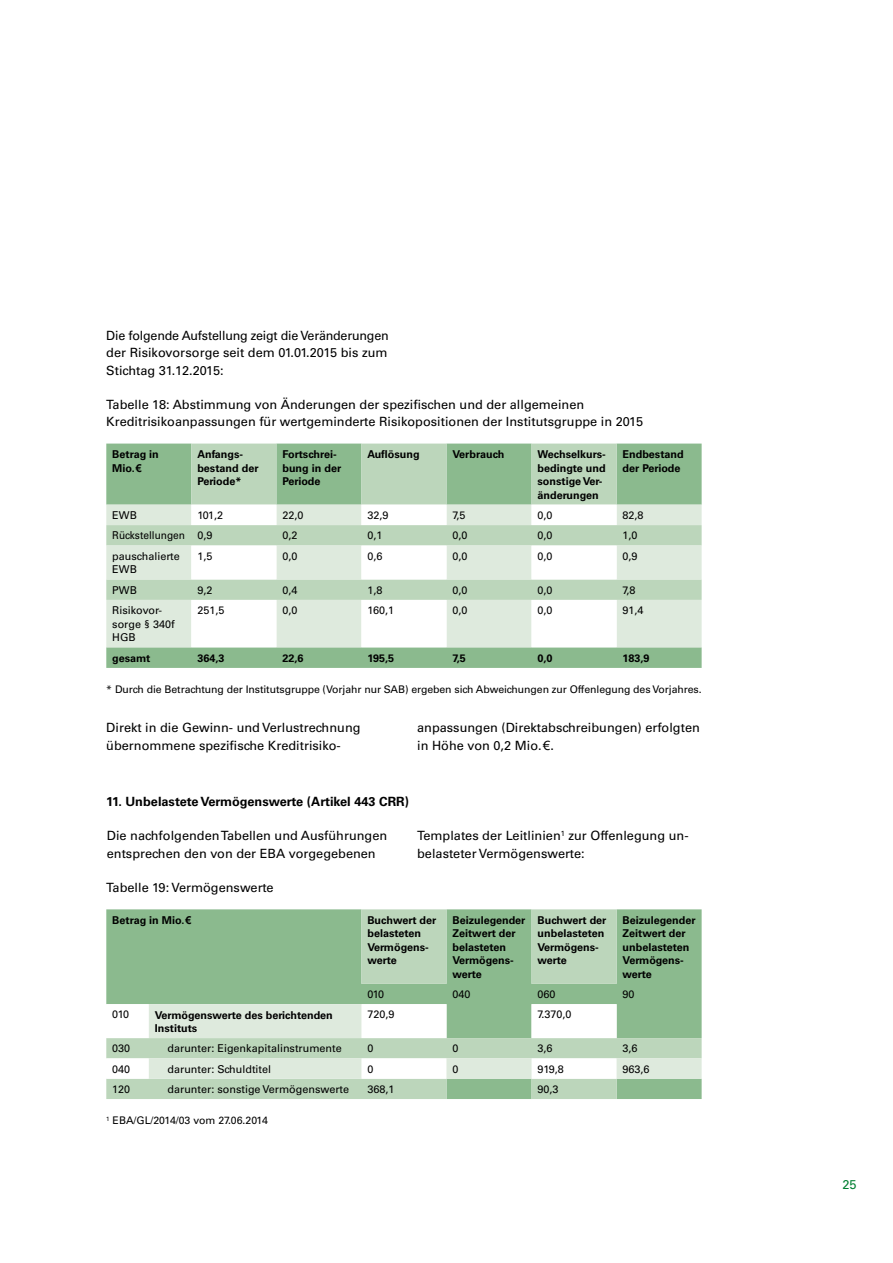
<style>
.page{position:relative;width:893px;height:1263px;background:#fff}
.page>*{position:absolute;margin:0;border:0;box-sizing:border-box;transform-origin:0 0}
.t1{font:12.75px/17.2px "Univers";color:#000}
.t2{font:700 12.75px "Univers";color:#000}
.t3{font:12.75px "Univers";color:#007f31}
.t4{font:700 10.8px/13.5px "Univers";color:#000}
.t5{font:10.8px/13.5px "Univers";color:#000}
.t6{font:10.8px "Univers";color:#000;scale:.94 1}
.t7{font:10.5px "Univers";letter-spacing:-.005em;color:#000}
.s1{font-family:"Arial"}
</style>
<div class="page">
<div style="left:106px;top:647px;width:596px;height:21px;background:#8bba8e"></div>
<svg style="left:106px;top:444px;width:596px;height:61px;background:#a1c6a2"></svg>
<svg style="left:106px;top:505px;width:596px;height:142px;background:#d4e4d3"></svg>
<svg style="left:191px;top:505px;width:426px;height:142px"></svg>
<svg style="left:106px;top:909px;width:596px;height:190px;background:#9ac39c"></svg>
<svg style="left:106px;top:1004px;width:596px;height:75px"></svg>
<p class="t1" style="left:106px;top:327px;width:284px;text-align:justify">Die folgende Aufstellung zeigt die Veränderungen der Risikovorsorge seit dem 01.01.2015 bis zum Stichtag 31.12.2015:</p>
<p class="t1" style="left:106px;top:396px;width:538px">Tabelle 18: Abstimmung von Änderungen der spezifischen und der allgemeinen<br>Kreditrisikoanpassungen für wertgeminderte Risikopositionen der Institutsgruppe in 2015</p>
<p class="t4" style="left:112px;top:447px;width:48px">Betrag in<br>Mio.<span class="s1">€</span></p>
<p class="t4" style="left:197px;top:447px;width:63px">Anfangs&shy;bestand der<br>Periode*</p>
<p class="t4" style="left:282px;top:447px;width:60px">Fortschrei&shy;bung in der<br>Periode</p>
<p class="t4" style="left:367px;top:447px;width:54px">Auflösung</p>
<p class="t4" style="left:452px;top:447px;width:53px">Verbrauch</p>
<p class="t4" style="left:537px;top:447px;width:70px">Wechselkurs&shy;bedingte und sonstige Ver&shy;änderungen</p>
<p class="t4" style="left:623px;top:447px;width:63px">Endbestand der Periode</p>
<p class="t5" style="left:112px;top:508px;width:26px">EWB</p>
<p class="t5" style="left:197px;top:508px;width:27px">101,2</p>
<p class="t5" style="left:282px;top:508px;width:23px">22,0</p>
<p class="t5" style="left:367px;top:508px;width:23px">32,9</p>
<p class="t5" style="left:452px;top:508px;width:14px">7,5</p>
<p class="t5" style="left:537px;top:508px;width:17px">0,0</p>
<p class="t5" style="left:623px;top:508px;width:23px">82,8</p>
<p class="t6" style="left:112px;top:529px;width:108px">Rückstellungen 0,9</p>
<p class="t5" style="left:282px;top:529px;width:17px">0,2</p>
<p class="t5" style="left:367px;top:529px;width:17px">0,1</p>
<p class="t5" style="left:452px;top:529px;width:17px">0,0</p>
<p class="t5" style="left:537px;top:529px;width:17px">0,0</p>
<p class="t5" style="left:623px;top:529px;width:17px">1,0</p>
<p class="t5" style="left:112px;top:549px;width:69px">pauschalierte<br>EWB</p>
<p class="t5" style="left:197px;top:549px;width:17px">1,5</p>
<p class="t5" style="left:282px;top:549px;width:17px">0,0</p>
<p class="t5" style="left:367px;top:549px;width:17px">0,6</p>
<p class="t5" style="left:452px;top:549px;width:17px">0,0</p>
<p class="t5" style="left:537px;top:549px;width:17px">0,0</p>
<p class="t5" style="left:623px;top:549px;width:17px">0,9</p>
<p class="t5" style="left:112px;top:583px;width:26px">PWB</p>
<p class="t5" style="left:197px;top:583px;width:17px">9,2</p>
<p class="t5" style="left:282px;top:583px;width:17px">0,4</p>
<p class="t5" style="left:367px;top:583px;width:17px">1,8</p>
<p class="t5" style="left:452px;top:583px;width:17px">0,0</p>
<p class="t5" style="left:537px;top:583px;width:17px">0,0</p>
<p class="t5" style="left:623px;top:583px;width:14px">7,8</p>
<p class="t5" style="left:112px;top:604px;width:64px">Risikovor&shy;sorge § 340f<br>HGB</p>
<p class="t5" style="left:197px;top:604px;width:29px">251,5</p>
<p class="t5" style="left:282px;top:604px;width:17px">0,0</p>
<p class="t5" style="left:367px;top:604px;width:28px">160,1</p>
<p class="t5" style="left:452px;top:604px;width:17px">0,0</p>
<p class="t5" style="left:537px;top:604px;width:17px">0,0</p>
<p class="t5" style="left:623px;top:604px;width:23px">91,4</p>
<p class="t4" style="left:112px;top:651px;width:40px">gesamt</p>
<p class="t4" style="left:197px;top:651px;width:29px">364,3</p>
<p class="t4" style="left:282px;top:651px;width:23px">22,6</p>
<p class="t4" style="left:367px;top:651px;width:28px">195,5</p>
<p class="t4" style="left:452px;top:651px;width:15px">7,5</p>
<p class="t4" style="left:537px;top:651px;width:17px">0,0</p>
<p class="t4" style="left:623px;top:651px;width:28px">183,9</p>
<p class="t7" style="left:106px;top:683px;width:597px">* Durch die Betrachtung der Institutsgruppe (Vorjahr nur SAB) ergeben sich Abweichungen zur Offenlegung des Vorjahres.</p>
<p class="t1" style="left:106px;top:719px;width:256px">Direkt in die Gewinn- und Verlustrechnung übernommene spezifische Kreditrisiko-</p>
<p class="t1" style="left:417px;top:719px;width:284px">anpassungen (Direktabschreibungen) erfolgten in Höhe von 0,2 Mio.<span class="s1">€</span>.</p>
<p class="t2" style="left:106px;top:794px;width:304px">11. Unbelastete Vermögenswerte (Artikel 443 CRR)</p>
<p class="t1" style="left:107px;top:827px;width:282px">Die nachfolgenden Tabellen und Ausführungen entsprechen den von der EBA vorgegebenen</p>
<p class="t1" style="left:417px;top:827px;width:273px">Templates der Leitlinien<sup>1</sup> zur Offenlegung un&shy;belasteter Vermögenswerte:</p>
<p class="t1" style="left:106px;top:879px;width:169px">Tabelle 19: Vermögenswerte</p>
<p class="t4" style="left:112px;top:913px;width:81px">Betrag in Mio.<span class="s1">€</span></p>
<p class="t4" style="left:367px;top:913px;width:70px">Buchwert der belasteten<br>Vermögens&shy;werte</p>
<p class="t4" style="left:452px;top:913px;width:75px">Beizulegender<br>Zeitwert der belasteten<br>Vermögens&shy;werte</p>
<p class="t4" style="left:537px;top:913px;width:70px">Buchwert der unbelasteten<br>Vermögens&shy;werte</p>
<p class="t4" style="left:623px;top:913px;width:75px">Beizulegender<br>Zeitwert der unbelasteten<br>Vermögens&shy;werte</p>
<p class="t5" style="left:367px;top:987px;width:18px">010</p>
<p class="t5" style="left:452px;top:987px;width:20px">040</p>
<p class="t5" style="left:537px;top:987px;width:20px">060</p>
<p class="t5" style="left:623px;top:987px;width:14px">90</p>
<p class="t5" style="left:112px;top:1008px;width:18px">010</p>
<p class="t4" style="left:155px;top:1008px;width:180px">Vermögenswerte des berichtenden<br>Instituts</p>
<p class="t5" style="left:367px;top:1008px;width:29px">720,9</p>
<p class="t5" style="left:537px;top:1008px;width:35px">7.370,0</p>
<p class="t5" style="left:112px;top:1042px;width:20px">030</p>
<p class="t5" style="left:168px;top:1042px;width:176px">darunter: Eigenkapitalinstrumente</p>
<p class="t5" style="left:367px;top:1042px;width:8px">0</p>
<p class="t5" style="left:452px;top:1042px;width:8px">0</p>
<p class="t5" style="left:537px;top:1042px;width:17px">3,6</p>
<p class="t5" style="left:623px;top:1042px;width:17px">3,6</p>
<p class="t5" style="left:112px;top:1062px;width:20px">040</p>
<p class="t5" style="left:168px;top:1062px;width:105px">darunter: Schuldtitel</p>
<p class="t5" style="left:367px;top:1062px;width:8px">0</p>
<p class="t5" style="left:452px;top:1062px;width:8px">0</p>
<p class="t5" style="left:537px;top:1062px;width:28px">919,8</p>
<p class="t5" style="left:623px;top:1062px;width:29px">963,6</p>
<p class="t5" style="left:112px;top:1082px;width:19px">120</p>
<p class="t5" style="left:168px;top:1082px;width:183px">darunter: sonstige Vermögenswerte</p>
<p class="t5" style="left:367px;top:1082px;width:29px">368,1</p>
<p class="t5" style="left:537px;top:1082px;width:23px">90,3</p>
<p class="t7" style="left:106px;top:1114px;width:163px"><sup>1</sup> EBA/GL/2014/03 vom 27.06.2014</p>
<p class="t3" style="left:842px;top:1176px;width:16px">25</p>
</div>
